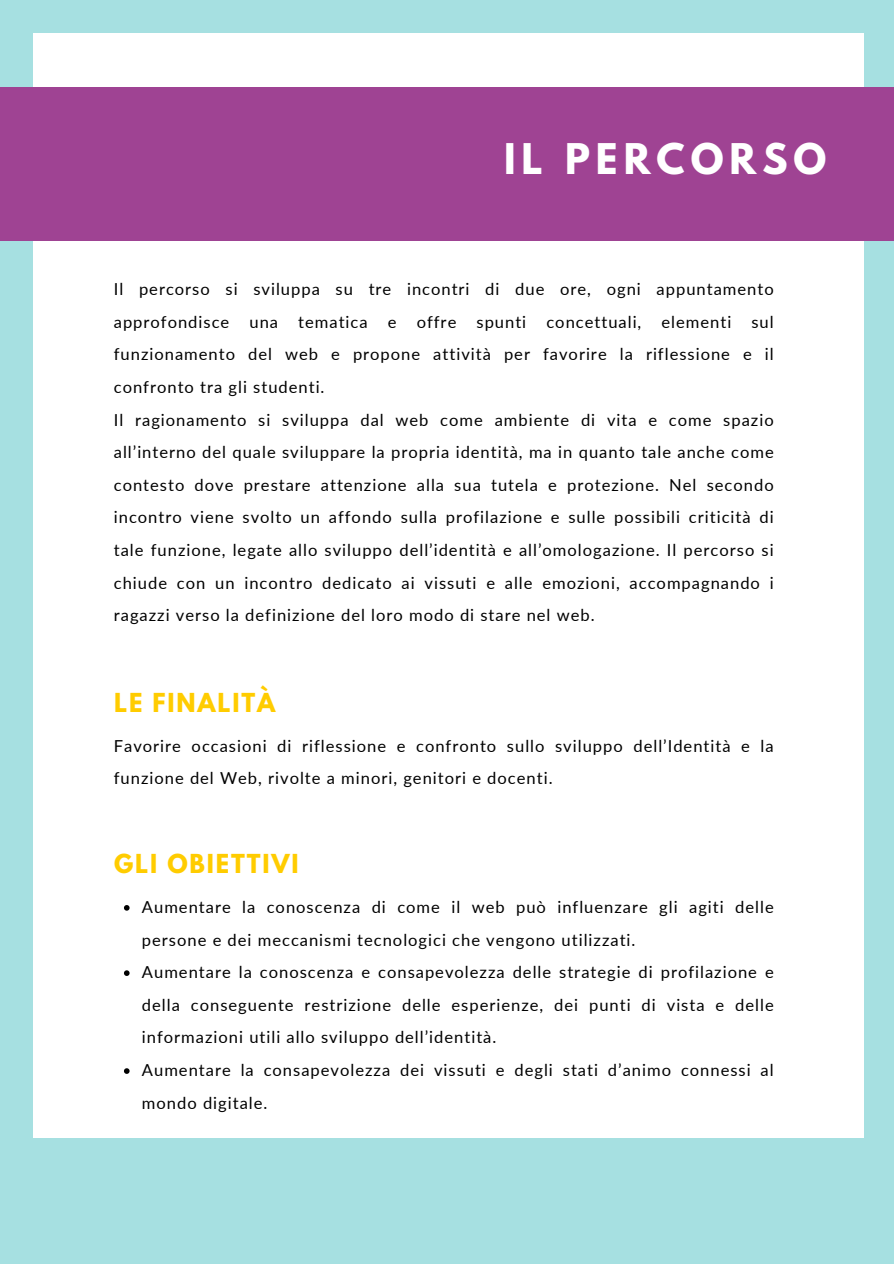
<style>
.page{position:relative;width:894px;height:1264px;background:#fff}
.page>*{position:absolute;margin:0;border:0;box-sizing:border-box;transform-origin:0 0}
.t1{font:700 37.5px "League Spartan";letter-spacing:.16em;color:#fff}
.t2{font:700 23.1px "League Spartan";letter-spacing:.08em;color:#fc0}
.t3{font:16.5px/32.7px "Lato";letter-spacing:.06em;color:#000}
</style>
<div class="page">
<div style="left:0;top:0;width:893px;height:1263px;background:#a6e0e1"></div>
<div style="left:34px;top:33px;width:829px;height:1197px;background:#fff"></div>
<div style="left:0;top:87px;width:893px;height:153px;background:#9f4393"></div>
<svg style="left:124px;top:905px;width:5px;height:5px"></svg>
<svg style="left:124px;top:970px;width:5px;height:5px"></svg>
<svg style="left:124px;top:1068px;width:5px;height:5px"></svg>
<div style="left:4px;top:1137px;width:859px;height:126px;background:#a6e0e1"></div>
<p class="t1" style="left:504px;top:140px;width:324px">IL PERCORSO</p>
<h2 class="t3" style="left:114px;top:272px;width:661px;text-align:justify">Il percorso si sviluppa su tre incontri di due ore, ogni appuntamento approfondisce una tematica e offre spunti concettuali, elementi sul funzionamento del web e propone attività per favorire la riflessione e il confronto tra gli studenti.</h2>
<p class="t3" style="left:114px;top:403px;width:661px;text-align:justify">Il ragionamento si sviluppa dal web come ambiente di vita e come spazio all’interno del quale sviluppare la propria identità, ma in quanto tale anche come contesto dove prestare attenzione alla sua tutela e protezione. Nel secondo incontro viene svolto un affondo sulla profilazione e sulle possibili criticità di tale funzione, legate allo sviluppo dell’identità e all’omologazione. Il percorso si chiude con un incontro dedicato ai vissuti e alle emozioni, accompagnando i ragazzi verso la definizione del loro modo di stare nel web.</p>
<p class="t2" style="left:114px;top:691px;width:163px">LE FINALITÀ</p>
<p class="t3" style="left:114px;top:729px;width:661px">Favorire occasioni di riflessione e confronto sullo sviluppo dell’Identità e la funzione del Web, rivolte a minori, genitori e docenti.</p>
<h2 class="t2" style="left:114px;top:852px;width:186px">GLI OBIETTIVI</h2>
<p class="t3" style="left:142px;top:890px;width:633px">Aumentare la conoscenza di come il web può influenzare gli agiti delle persone e dei meccanismi tecnologici che vengono utilizzati.</p>
<p class="t3" style="left:142px;top:955px;width:633px;text-align:justify">Aumentare la conoscenza e consapevolezza delle strategie di profilazione e della conseguente restrizione delle esperienze, dei punti di vista e delle informazioni utili allo sviluppo dell’identità.</p>
<p class="t3" style="left:142px;top:1053px;width:633px">Aumentare la consapevolezza dei vissuti e degli stati d’animo connessi al mondo digitale.</p>
</div>
